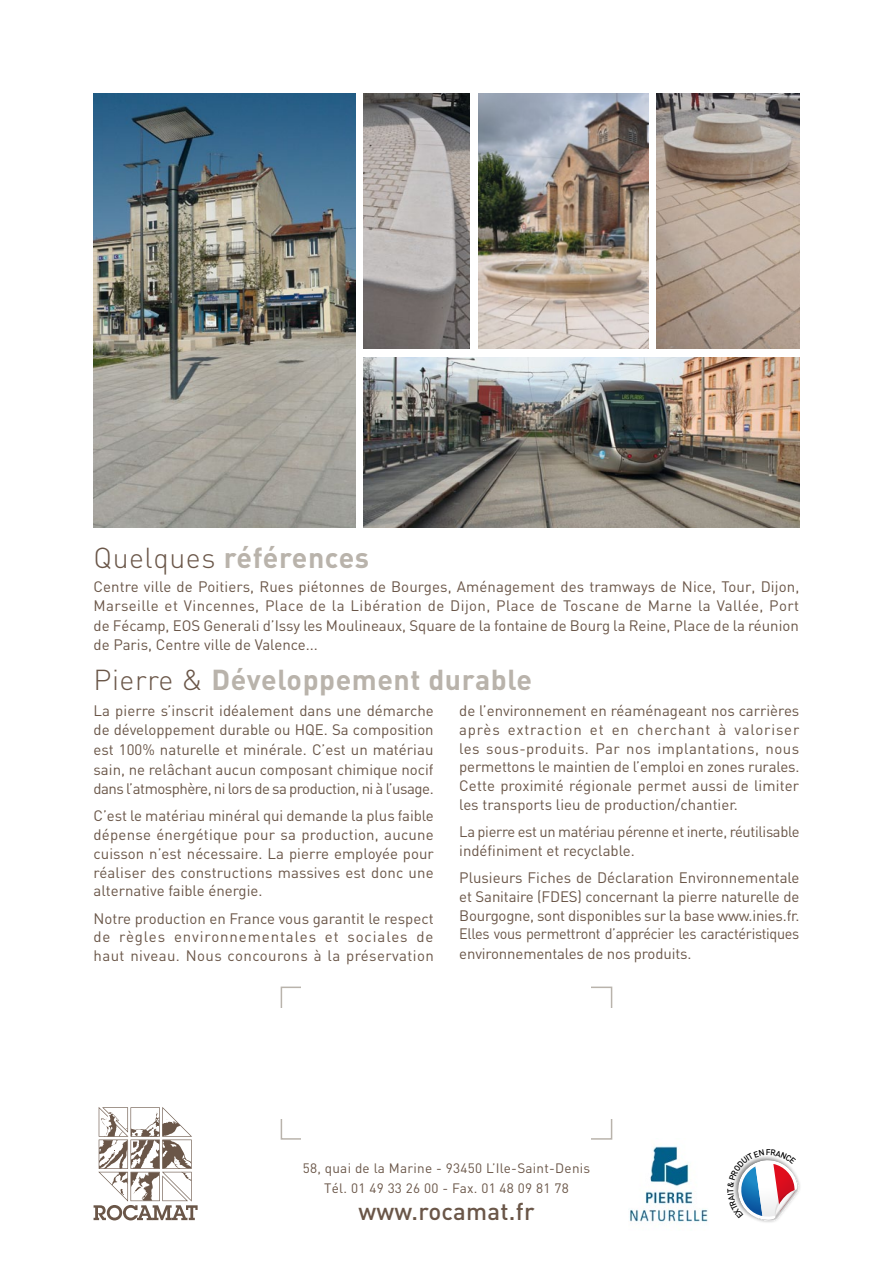
<style>
.page{position:relative;width:893px;height:1263px;background:#fff}
.page>*{position:absolute;margin:0;border:0;box-sizing:border-box;transform-origin:0 0}
.Txt_Agence{font:700 28.5px "DIN";letter-spacing:.02em;color:#b9b3ab}
.t1{font:500 24px "DIN";letter-spacing:.01em;color:#6a5648}
.Txt_Agence-2{font:15px/18.8px "DIN";color:#6a5648;text-align:justify}
.Txt_Agence-3{font:15px/18.8px "DIN";letter-spacing:-.02em;color:#6a5648}
.Txt_Agence-4{font:13.5px "DIN";letter-spacing:.02em;color:#6a5648}
.s1{font-weight:300;color:#6a5648}
</style>
<div class="page">
<svg style="left:94px;top:1107px;width:104px;height:113px"></svg>
<img style="left:629px;top:1146px;width:79px;height:76px">
<img style="left:94px;top:94px;width:261px;height:433px">
<img style="left:364px;top:94px;width:106px;height:255px">
<img style="left:478px;top:94px;width:170px;height:255px">
<img style="left:657px;top:94px;width:142px;height:255px">
<img style="left:364px;top:357px;width:435px;height:170px">
<svg style="left:733px;top:1156px;width:66px;height:66px"></svg>
<p class="Txt_Agence" style="left:94px;top:539px;width:277px"><span class="s1">Quelques</span> références</p>
<p class="Txt_Agence-2" style="left:94px;top:576px;width:707px;line-height:19.5px">Centre ville de Poitiers, Rues piétonnes de Bourges, Aménagement des tramways de Nice, Tour, Dijon, Marseille et Vincennes, Place de la Libération de Dijon, Place de Toscane de Marne la Vallée, Port de Fécamp, EOS Generali d’Issy les Moulineaux, Square de la fontaine de Bourg la Reine, Place de la réunion de Paris, Centre ville de Valence...</p>
<p class="Txt_Agence" style="left:94px;top:661px;width:440px"><span class="s1">Pierre &amp;</span> Développement durable</p>
<p class="Txt_Agence-2" style="left:94px;top:700px;width:342px;line-height:19.5px">La pierre s’inscrit idéalement dans une démarche de développement durable ou HQE. Sa composition est 100% naturelle et minérale. C’est un matériau sain, ne relâchant aucun composant chimique nocif dans l’atmosphère, ni lors de sa production, ni à l’usage.</p>
<p class="Txt_Agence-2" style="left:94px;top:806px;width:342px">C’est le matériau minéral qui demande la plus faible dépense énergétique pour sa production, aucune cuisson n’est nécessaire. La pierre employée pour réaliser des constructions massives est donc une alternative faible énergie.</p>
<p class="Txt_Agence-2" style="left:94px;top:908px;width:342px">Notre production en France vous garantit le respect de règles environnementales et sociales de haut niveau. Nous concourons à la préservation</p>
<p class="Txt_Agence-2" style="left:459px;top:701px;width:342px">de l’environnement en réaménageant nos carrières après extraction et en cherchant à valoriser les sous-produits. Par nos implantations, nous permettons le maintien de l’emploi en zones rurales.<br>Cette proximité régionale permet aussi de limiter les transports lieu de production/chantier.</p>
<p class="Txt_Agence-3" style="left:459px;top:822px;width:342px">La pierre est un matériau pérenne et inerte, réutilisable indéfiniment et recyclable.</p>
<p class="Txt_Agence-2" style="left:459px;top:868px;width:342px">Plusieurs Fiches de Déclaration Environnementale et Sanitaire (FDES) concernant la pierre naturelle de Bourgogne, sont disponibles sur la base www.inies.fr.<br>Elles vous permettront d’apprécier les caractéristiques environnementales de nos produits.</p>
<p class="Txt_Agence-4" style="left:303px;top:1160px;width:289px">58, quai de la Marine - 93450 L’Ile-Saint-Denis</p>
<p class="Txt_Agence-4" style="left:324px;top:1180px;width:246px">Tél. 01 49 33 26 00 - Fax. 01 48 09 81 78</p>
<p class="t1" style="left:358px;top:1196px;width:178px">www.rocamat.fr</p>
</div>
